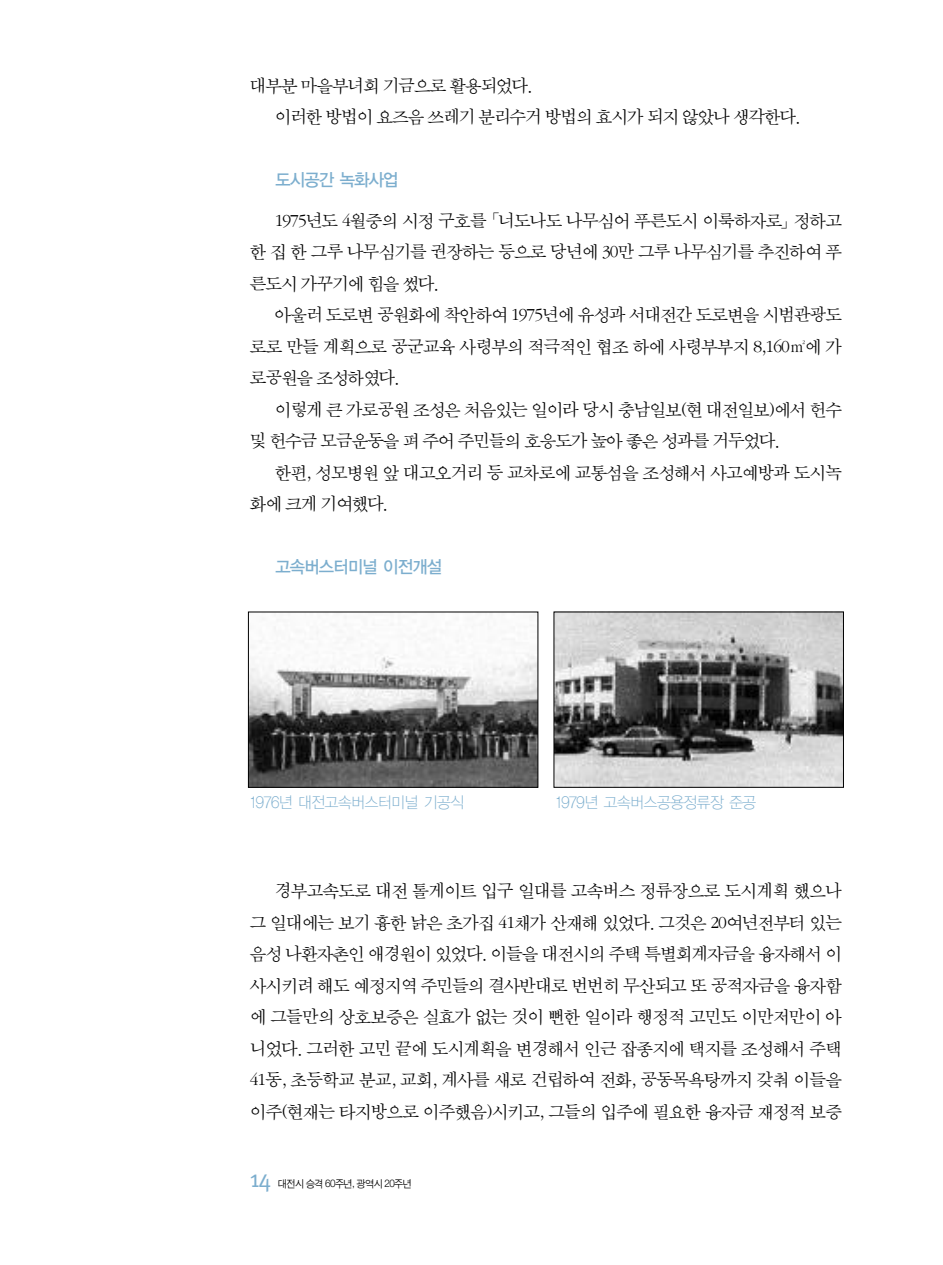
<style>
.page{position:relative;width:943px;height:1265px;background:#fff}
.page>*{position:absolute;margin:0;border:0;box-sizing:border-box;transform-origin:0 0}
.t1{font:24.5px "Meta Plus Normal";color:#7caece}
.t2{font:18.38px/31.5px "Sand Sm";letter-spacing:-.04em;color:#000}
.t3{font:17.5px "YGO13";letter-spacing:-.125em;color:#7caece;scale:.95 1}
.t4{font:15.75px "YGO11";letter-spacing:-.11em;color:#7caece;scale:.95 1}
.t5{font:10.5px "Sand Jg";letter-spacing:-.06em;color:#000}
</style>
<div class="page">
<img style="left:250px;top:624px;width:286px;height:162px">
<div style="left:248px;top:612px;width:290px;height:176px;border:1px solid #000"></div>
<img style="left:555px;top:614px;width:286px;height:172px">
<div style="left:553px;top:612px;width:290px;height:176px;border:1px solid #000"></div>
<p class="t2" style="left:275px;top:70px;width:528px;text-indent:-25px">대부분 마을부녀회 기금으로 활용되었다.<br>이러한 방법이 요즈음 쓰레기 분리수거 방법의 효시가 되지 않았나 생각한다.</p>
<p class="t3" style="left:275px;top:170px;width:133px">도시공간 녹화사업</p>
<p class="t2" style="left:250px;top:205px;width:593px;text-align:justify;text-indent:25px">1975년도 4월중의 시정 구호를「너도나도 나무심어 푸른도시 이룩하자로」정하고 한 집 한 그루 나무심기를 권장하는 등으로 당년에 30만 그루 나무심기를 추진하여 푸 른도시 가꾸기에 힘을 썼다.</p>
<p class="t2" style="left:250px;top:299px;width:593px;text-align:justify;text-indent:25px">아울러 도로변 공원화에 착안하여 1975년에 유성과 서대전간 도로변을 시범관광도 로로 만들 계획으로 공군교육 사령부의 적극적인 협조 하에 사령부부지 8,160㎡에 가 로공원을 조성하였다.</p>
<p class="t2" style="left:250px;top:394px;width:593px;text-indent:25px">이렇게 큰 가로공원 조성은 처음있는 일이라 당시 충남일보(현 대전일보)에서 헌수 및 헌수금 모금운동을 펴 주어 주민들의 호응도가 높아 좋은 성과를 거두었다.</p>
<p class="t2" style="left:250px;top:457px;width:593px;text-indent:25px">한편, 성모병원 앞 대고오거리 등 교차로에 교통섬을 조성해서 사고예방과 도시녹 화에 크게 기여했다.</p>
<p class="t3" style="left:275px;top:557px;width:178px">고속버스터미널 이전개설</p>
<p class="t4" style="left:250px;top:794px;width:228px">1976년 대전고속버스터미널 기공식</p>
<p class="t4" style="left:555px;top:794px;width:214px">1979년 고속버스공용정류장 준공</p>
<p class="t2" style="left:250px;top:876px;width:593px;text-align:justify;text-indent:25px">경부고속도로 대전 톨게이트 입구 일대를 고속버스 정류장으로 도시계획 했으나 그 일대에는 보기 흉한 낡은 초가집 41채가 산재해 있었다. 그것은 20여년전부터 있는 음성 나환자촌인 애경원이 있었다. 이들을 대전시의 주택 특별회계자금을 융자해서 이 사시키려 해도 예정지역 주민들의 결사반대로 번번히 무산되고 또 공적자금을 융자함 에 그들만의 상호보증은 실효가 없는 것이 뻔한 일이라 행정적 고민도 이만저만이 아 니었다. 그러한 고민 끝에 도시계획을 변경해서 인근 잡종지에 택지를 조성해서 주택 41동, 초등학교 분교, 교회, 계사를 새로 건립하여 전화, 공동목욕탕까지 갖춰 이들을 이주(현재는 타지방으로 이주했음)시키고, 그들의 입주에 필요한 융자금 재정적 보증</p>
<h1 class="t1" style="left:250px;top:1164px;width:23px">14</h1>
<p class="t5" style="left:278px;top:1178px;width:136px">대전시 승격 60주년, 광역시 20주년</p>
</div>
